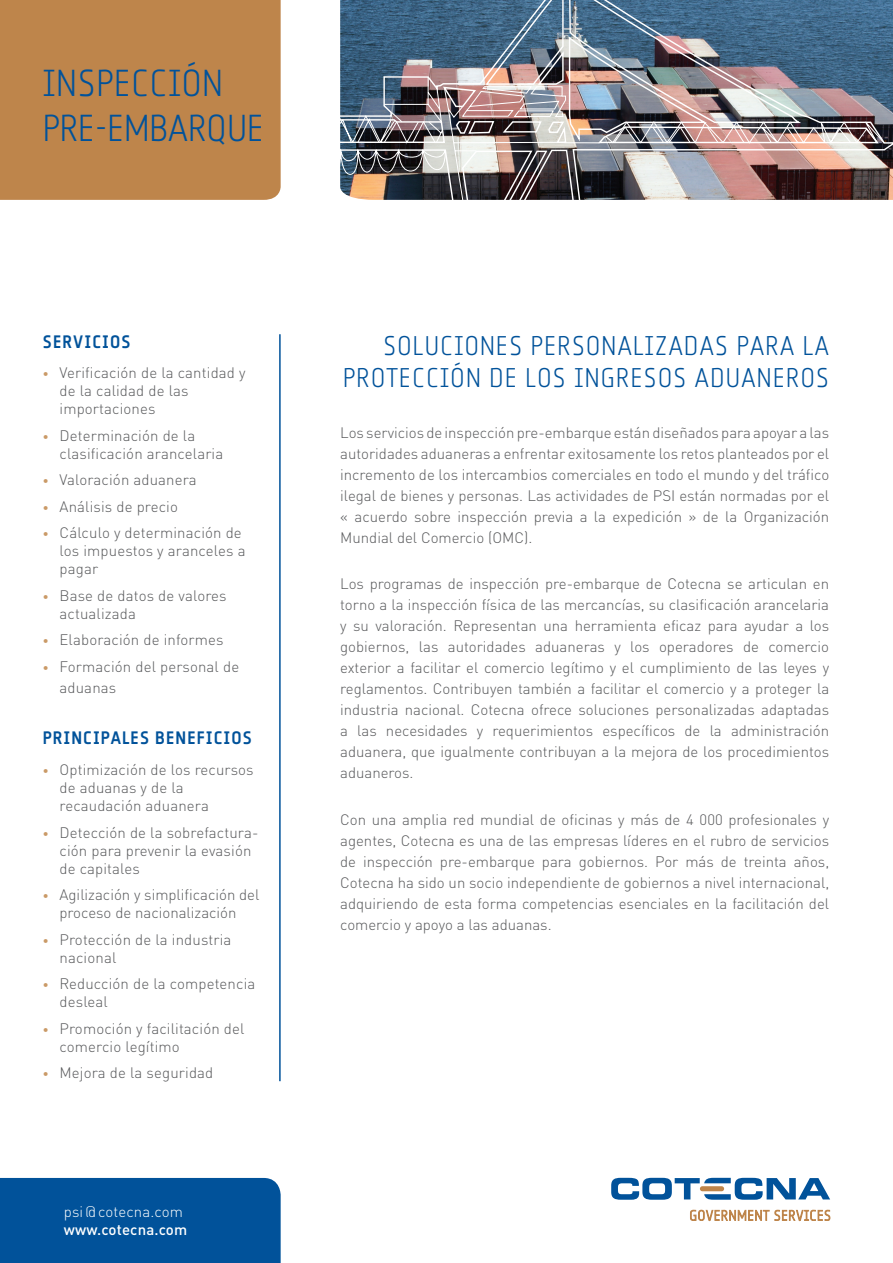
<style>
.page{position:relative;width:893px;height:1263px;background:#fff}
.page>*{position:absolute;margin:0;border:0;box-sizing:border-box;transform-origin:0 0}
.t1{font:37.5px "Florin Sans LT";letter-spacing:-.01em;color:#01529a}
.Sous-titres{font:27px/32.4px "Florin Sans LT";letter-spacing:.025em;color:#01529a;text-align:right}
.Titres_-_Colonne_de{font:18px "Florin Sans BD";letter-spacing:.025em;color:#01529a}
.Texte_courant{font:300 15px/21px "DIN Pro";color:#57585a;text-align:justify}
.Listes_-_Colonne_de{font:300 15px/18px "DIN Pro";letter-spacing:.01em;color:#57585a}
.t2{font:300 15px/18px "DIN Pro";letter-spacing:.01em;color:#fff}
.s1{font-size:12px;color:#ca9a67}
.s2{font-weight:500}
</style>
<div class="page">
<svg style="left:611px;top:1178px;width:219px;height:22px"></svg>
<div style="left:700px;top:1186px;width:24px;height:5px;background:#be854b;border-radius:3px"></div>
<svg style="left:690px;top:1210px;width:79px;height:11px"></svg>
<svg style="left:775px;top:1210px;width:55px;height:11px"></svg>
<div style="left:0;top:1178px;width:281px;height:85px;background:#01529a"></div>
<div style="left:0;top:0;width:281px;height:200px;background:#be854b"></div>
<img style="left:340px;top:0;width:553px;height:200px">
<img style="left:340px;top:86px;width:540px;height:90px">
<hr style="left:279px;top:334px;width:2px;height:747px;background:#01529a">
<p class="t1" style="left:43px;top:62px;width:182px">INSPECCIÓN</p>
<p class="t1" style="left:43px;top:107px;width:223px">PRE-EMBARQUE</p>
<p class="Titres_-_Colonne_de" style="left:43px;top:331px;width:90px">SERVICIOS</p>
<p class="Listes_-_Colonne_de" style="left:60px;top:363px;width:188px;text-indent:-17px"><span class="s1">•</span> Verificación de la cantidad y de la calidad de las importaciones</p>
<p class="Listes_-_Colonne_de" style="left:60px;top:425px;width:165px;text-indent:-17px"><span class="s1">•</span> Determinación de la clasificación arancelaria</p>
<p class="Listes_-_Colonne_de" style="left:43px;top:470px;width:156px"><span class="s1">•</span> Valoración aduanera</p>
<p class="Listes_-_Colonne_de" style="left:43px;top:496px;width:137px"><span class="s1">•</span> Análisis de precio</p>
<p class="Listes_-_Colonne_de" style="left:60px;top:523px;width:188px;text-indent:-17px"><span class="s1">•</span> Cálculo y determinación de los impuestos y aranceles a pagar</p>
<p class="Listes_-_Colonne_de" style="left:60px;top:585px;width:169px;text-indent:-17px"><span class="s1">•</span> Base de datos de valores actualizada</p>
<p class="Listes_-_Colonne_de" style="left:43px;top:630px;width:183px"><span class="s1">•</span> Elaboración de informes</p>
<p class="Listes_-_Colonne_de" style="left:60px;top:655px;width:181px;line-height:21px;text-indent:-17px"><span class="s1">•</span> Formación del personal de aduanas</p>
<p class="Titres_-_Colonne_de" style="left:43px;top:728px;width:211px">PRINCIPALES BENEFICIOS</p>
<p class="Listes_-_Colonne_de" style="left:60px;top:759px;width:196px;text-indent:-17px"><span class="s1">•</span> Optimización de los recursos de aduanas y de la recaudación aduanera</p>
<p class="Listes_-_Colonne_de" style="left:60px;top:822px;width:200px;text-indent:-17px"><span class="s1">•</span> Detección de la sobrefactura&shy;ción para prevenir la evasión de capitales</p>
<p class="Listes_-_Colonne_de" style="left:43px;top:884px;width:218px;text-align:center"><span class="s1">•</span> Agilización y simplificación del proceso de nacionalización</p>
<p class="Listes_-_Colonne_de" style="left:60px;top:929px;width:173px;text-indent:-17px"><span class="s1">•</span> Protección de la industria nacional</p>
<p class="Listes_-_Colonne_de" style="left:60px;top:973px;width:197px;text-indent:-17px"><span class="s1">•</span> Reducción de la competencia desleal</p>
<p class="Listes_-_Colonne_de" style="left:60px;top:1018px;width:186px;text-indent:-17px"><span class="s1">•</span> Promoción y facilitación del comercio legítimo</p>
<p class="Listes_-_Colonne_de" style="left:43px;top:1062px;width:172px"><span class="s1">•</span> Mejora de la seguridad</p>
<p class="t2" style="left:64px;top:1201px;width:125px">psi@cotecna.com <span class="s2">www.cotecna.com</span></p>
<p class="Sous-titres" style="left:343px;top:329px;width:488px">SOLUCIONES PERSONALIZADAS PARA LA<br>PROTECCIÓN DE LOS INGRESOS ADUANEROS</p>
<p class="Texte_courant" style="left:340px;top:420px;width:491px">Los servicios de inspección pre-embarque están diseñados para apoyar a las autoridades aduaneras a enfrentar exitosamente los retos planteados por el incremento de los intercambios comerciales en todo el mundo y del tráfico ilegal de bienes y personas. Las actividades de PSI están normadas por el « acuerdo sobre inspección previa a la expedición » de la Organización Mundial del Comercio (OMC).</p>
<p class="Texte_courant" style="left:340px;top:572px;width:491px">Los programas de inspección pre-embarque de Cotecna se articulan en torno a la inspección física de las mercancías, su clasificación arancelaria y su valoración. Representan una herramienta eficaz para ayudar a los gobiernos, las autoridades aduaneras y los operadores de comercio exterior a facilitar el comercio legítimo y el cumplimiento de las leyes y reglamentos. Contribuyen también a facilitar el comercio y a proteger la industria nacional. Cotecna ofrece soluciones personalizadas adaptadas a las necesidades y requerimientos específicos de la administración aduanera, que igualmente contribuyan a la mejora de los procedimientos aduaneros.</p>
<p class="Texte_courant" style="left:340px;top:807px;width:491px">Con una amplia red mundial de oficinas y más de 4 000 profesionales y agentes, Cotecna es una de las empresas líderes en el rubro de servicios de inspección pre-embarque para gobiernos. Por más de treinta años, Cotecna ha sido un socio independiente de gobiernos a nivel internacional, adquiriendo de esta forma competencias esenciales en la facilitación del comercio y apoyo a las aduanas.</p>
</div>
